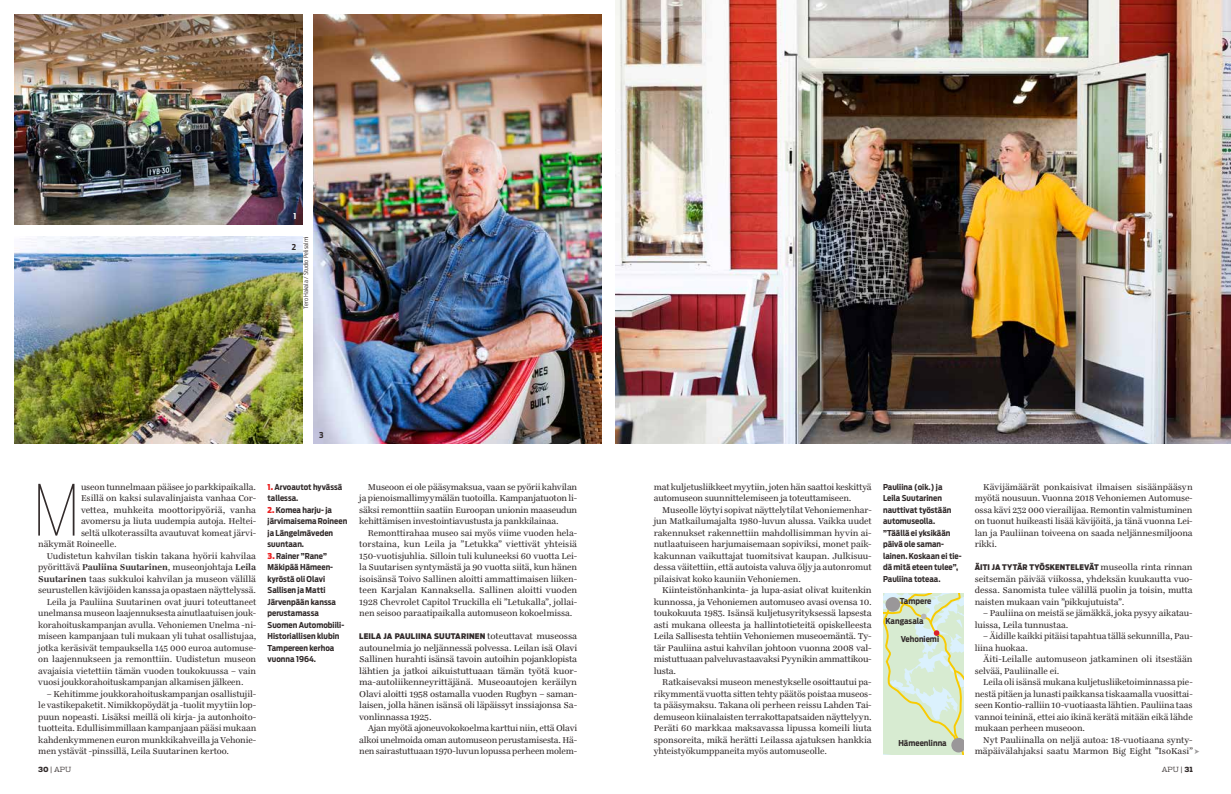
<style>
.page{position:relative;width:1231px;height:794px;background:#fff}
.page>*{position:absolute;margin:0;border:0;box-sizing:border-box;transform-origin:0 0}
.t1{font:100 69.8px "Antenna Cond";color:#322b2b}
.t2{font:9.3px/11.5px "Ingeborg";letter-spacing:-.01em;color:#322b2b;text-align:justify}
.t3{font:700 8.1px/11.5px "Antenna Cond";letter-spacing:.005em;color:#322b2b}
.t4{font:700 8.1px "Antenna Cond";color:#fff}
.t5{font:900 7.7px "Antenna Cond";letter-spacing:.015em;color:#322b2b;scale:1.04 1}
.t6{font:900 7.7px "Antenna Cond";letter-spacing:.015em;color:#322b2b}
.t7{font:300 7px "Receiver";color:#322b2b}
.t8{font:300 6px "Antenna Cond";letter-spacing:.01em;color:#322b2b}
.s1{font-weight:700}
.s2{font-weight:900;color:#ec1f20}
.s3{font-family:"Ingeborg";font-weight:400;font-size:9.3px}
.s4{font-weight:900}
</style>
<div class="page">
<img style="left:14px;top:236px;width:288px;height:207px">
<img style="left:14px;top:14px;width:288px;height:211px">
<img style="left:313px;top:14px;width:288px;height:429px">
<img style="left:615px;top:0;width:615px;height:443px">
<svg style="left:883px;top:593px;width:80px;height:161px;background:#d8e7c9"></svg>
<p class="t4" style="left:293px;top:211px;width:4px">1</p>
<p class="t8" style="left:302px;top:308px;width:74px;rotate:-90deg">Tero Hakala / Studio Pelisalmi</p>
<p class="t3" style="left:292px;top:241px;width:6px">2</p>
<p class="t3" style="left:319px;top:429px;width:6px">3</p>
<h1 class="t1" style="left:33px;top:471px;width:48px">M</h1>
<p class="t2" style="left:81px;top:481px;width:177px">useon tunnelmaan pääsee jo parkkipaikalla.</p>
<p class="t2" style="left:81px;top:492px;width:177px">Esillä on kaksi sulavalinjaista vanhaa Cor-</p>
<p class="t2" style="left:81px;top:504px;width:177px">vettea, muhkeita moottoripyöriä, vanha</p>
<p class="t2" style="left:81px;top:515px;width:177px">avomersu ja liuta uudempia autoja. Heltei-</p>
<p class="t2" style="left:81px;top:527px;width:177px">seltä ulkoterassilta avautuvat komeat järvi-</p>
<p class="t2" style="left:38px;top:538px;width:80px">näkymät Roineelle.</p>
<p class="t2" style="left:47px;top:550px;width:211px">Uudistetun kahvilan tiskin takana hyörii kahvilaa</p>
<p class="t2" style="left:38px;top:561px;width:219px">pyörittävä <span class="s1">Pauliina Suutarinen</span>, museonjohtaja <span class="s1">Leila</span></p>
<p class="t2" style="left:38px;top:573px;width:219px"><span class="s1">Suutarinen</span> taas sukkuloi kahvilan ja museon välillä</p>
<p class="t2" style="left:38px;top:584px;width:219px">seurustellen kävijöiden kanssa ja opastaen näyttelyssä.</p>
<p class="t2" style="left:47px;top:596px;width:211px">Leila ja Pauliina Suutarinen ovat juuri toteuttaneet</p>
<p class="t2" style="left:38px;top:607px;width:219px">unelmansa museon laajennuksesta ainutlaatuisen jouk-</p>
<p class="t2" style="left:38px;top:619px;width:219px">korahoituskampanjan avulla. Vehoniemen Unelma -ni-</p>
<p class="t2" style="left:38px;top:630px;width:219px">miseen kampanjaan tuli mukaan yli tuhat osallistujaa,</p>
<p class="t2" style="left:38px;top:642px;width:219px">jotka keräsivät tempauksella 145 000 euroa automuse-</p>
<p class="t2" style="left:38px;top:653px;width:219px">on laajennukseen ja remonttiin. Uudistetun museon</p>
<p class="t2" style="left:38px;top:665px;width:219px">avajaisia vietettiin tämän vuoden toukokuussa – vain</p>
<p class="t2" style="left:38px;top:676px;width:207px">vuosi joukkorahoituskampanjan alkamisen jälkeen.</p>
<p class="t2" style="left:38px;top:688px;width:219px;text-indent:9px">– Kehitimme joukkorahoituskampanjan osallistujil&shy;le vastikepaketit. Nimikkopöydät ja -tuolit myytiin lop&shy;puun nopeasti. Lisäksi meillä oli kirja- ja autonhoito&shy;tuotteita. Edullisimmillaan kampanjaan pääsi mukaan kahdenkymmenen euron munkkikahveilla ja Vehonie&shy;men ystävät -pinssillä, Leila Suutarinen kertoo.</p>
<p class="t3" style="left:267px;top:481px;width:76px"><span class="s2">1.</span> Arvoautot hyvässä tallessa.</p>
<p class="t3" style="left:267px;top:504px;width:81px"><span class="s2">2.</span> Komea harju- ja järvimaisema Roineen ja Längelmäveden suuntaan.</p>
<p class="t3" style="left:267px;top:550px;width:78px"><span class="s2">3.</span> Rainer ”Rane”<br>Mäkipää Hämeen&shy;kyröstä oli Olavi<br>Sallisen ja Matti<br>Järvenpään kanssa perustamassa<br>Suomen Automobiili-<br>Historiallisen klubin<br>Tampereen kerhoa vuonna 1964.</p>
<p class="t2" style="left:359px;top:481px;width:219px;text-indent:9px">Museoon ei ole pääsymaksua, vaan se pyörii kahvilan ja pienoismallimyymälän tuotoilla. Kampanjatuoton li&shy;säksi remonttiin saatiin Euroopan unionin maaseudun kehittämisen investointiavustusta ja pankkilainaa.</p>
<p class="t2" style="left:359px;top:527px;width:219px;text-indent:9px">Remonttirahaa museo sai myös viime vuoden hela&shy;torstaina, kun Leila ja ”Letukka” viettivät yhteisiä 150-vuotisjuhlia. Silloin tuli kuluneeksi 60 vuotta Lei&shy;la Suutarisen syntymästä ja 90 vuotta siitä, kun hänen isoisänsä Toivo Sallinen aloitti ammattimaisen liiken&shy;teen Karjalan Kannaksella. Sallinen aloitti vuoden 1928 Chevrolet Capitol Truckilla eli ”Letukalla”, jollai&shy;nen seisoo paraatipaikalla automuseon kokoelmissa.</p>
<p class="t5" style="left:359px;top:632px;width:211px">LEILA JA PAULIINA SUUTARINEN <span class="s3">toteuttavat museossa</span></p>
<p class="t2" style="left:359px;top:642px;width:219px">autounelmia jo neljännessä polvessa. Leilan isä Olavi Sallinen hurahti isänsä tavoin autoihin pojanklopista lähtien ja jatkoi aikuistuttuaan tämän työtä kuor&shy;ma-autoliikenneyrittäjänä. Museoautojen keräilyn Olavi aloitti 1958 ostamalla vuoden Rugbyn – saman&shy;laisen, jolla hänen isänsä oli läpäissyt inssiajonsa Sa&shy;vonlinnassa 1925.</p>
<p class="t2" style="left:359px;top:722px;width:219px;text-indent:9px">Ajan myötä ajoneuvokokoelma karttui niin, että Olavi alkoi unelmoida oman automuseon perustamisesta. Hä&shy;nen sairastuttuaan 1970-luvun lopussa perheen molem-</p>
<p class="t2" style="left:653px;top:481px;width:219px">mat kuljetusliikkeet myytiin, joten hän saattoi keskittyä automuseon suunnittelemiseen ja toteuttamiseen.</p>
<p class="t2" style="left:653px;top:504px;width:219px;text-indent:9px">Museolle löytyi sopivat näyttelytilat Vehoniemenhar&shy;jun Matkailumajalta 1980-luvun alussa. Vaikka uudet rakennukset rakennettiin mahdollisimman hyvin ai&shy;nutlaatuiseen harjumaisemaan sopiviksi, monet paik&shy;kakunnan vaikuttajat tuomitsivat kaupan. Julkisuu&shy;dessa väitettiin, että autoista valuva öljy ja autonromut pilaisivat koko kauniin Vehoniemen.</p>
<p class="t2" style="left:653px;top:584px;width:219px;text-indent:9px">Kiinteistönhankinta- ja lupa-asiat olivat kuitenkin kunnossa, ja Vehoniemen automuseo avasi ovensa 10. toukokuuta 1983. Isänsä kuljetusyrityksessä lapsesta asti mukana olleesta ja hallintotieteitä opiskelleesta Leila Sallisesta tehtiin Vehoniemen museoemäntä. Ty&shy;tär Pauliina astui kahvilan johtoon vuonna 2008 val&shy;mistuttuaan palveluvastaavaksi Pyynikin ammattikou&shy;lusta.</p>
<p class="t2" style="left:653px;top:676px;width:219px;text-indent:9px">Ratkaisevaksi museon menestykselle osoittautui pa&shy;rikymmentä vuotta sitten tehty päätös poistaa museos&shy;ta pääsymaksu. Takana oli perheen reissu Lahden Tai&shy;demuseon kiinalaisten terrakottapatsaiden näyttelyyn.<br>Peräti 60 markkaa maksavassa lipussa komeili liuta sponsoreita, mikä herätti Leilassa ajatuksen hankkia yhteistyökumppaneita myös automuseolle.</p>
<p class="t3" style="left:883px;top:481px;width:80px">Pauliina (oik.) ja<br>Leila Suutarinen nauttivat työstään automuseolla. ”Täällä ei yksikään päivä ole saman&shy;lainen. Koskaan ei tie&shy;dä mitä eteen tulee”,<br>Pauliina toteaa.</p>
<p class="t3" style="left:899px;top:595px;width:33px">Tampere</p>
<p class="t3" style="left:885px;top:615px;width:40px">Kangasala</p>
<p class="t3" style="left:900px;top:633px;width:40px">Vehoniemi</p>
<p class="t3" style="left:898px;top:737px;width:50px">Hämeenlinna</p>
<p class="t2" style="left:974px;top:481px;width:219px;text-indent:9px">Kävijämäärät ponkaisivat ilmaisen sisäänpääsyn myötä nousuun. Vuonna 2018 Vehoniemen Automuse&shy;ossa kävi 232 000 vierailijaa. Remontin valmistuminen on tuonut huikeasti lisää kävijöitä, ja tänä vuonna Lei&shy;lan ja Pauliinan toiveena on saada neljännesmiljoona rikki.</p>
<p class="t6" style="left:974px;top:563px;width:219px">ÄITI JA TYTÄR TYÖSKENTELEVÄT <span class="s3">museolla rinta rinnan</span></p>
<p class="t2" style="left:974px;top:573px;width:219px">seitsemän päivää viikossa, yhdeksän kuukautta vuo&shy;dessa. Sanomista tulee välillä puolin ja toisin, mutta naisten mukaan vain ”pikkujutuista”.</p>
<p class="t2" style="left:974px;top:607px;width:219px;text-indent:9px">– Pauliina on meistä se jämäkkä, joka pysyy aikatau&shy;luissa, Leila tunnustaa.</p>
<p class="t2" style="left:974px;top:630px;width:219px;text-indent:9px">– Äidille kaikki pitäisi tapahtua tällä sekunnilla, Pau&shy;liina huokaa.</p>
<p class="t2" style="left:974px;top:653px;width:219px;text-indent:9px">Äiti-Leilalle automuseon jatkaminen oli itsestään selvää, Pauliinalle ei.</p>
<p class="t2" style="left:974px;top:676px;width:219px;text-indent:9px">Leila oli isänsä mukana kuljetusliiketoiminnassa pie&shy;nestä pitäen ja lunasti paikkansa tiskaamalla vuosittai&shy;seen Kontio-ralliin 10-vuotiaasta lähtien. Pauliina taas vannoi teininä, ettei aio ikinä kerätä mitään eikä lähde mukaan perheen museoon.</p>
<p class="t2" style="left:974px;top:734px;width:219px;text-align:right">Nyt Pauliinalla on neljä autoa: 18-vuotiaana synty&shy;mäpäivälahjaksi saatu Marmon Big Eight ”IsoKasi”</p>
<p class="t7" style="left:38px;top:765px;width:35px"><span class="s4">30</span> | APU</p>
<p class="t7" style="left:1161px;top:765px;width:33px">APU | <span class="s4">31</span></p>
</div>
